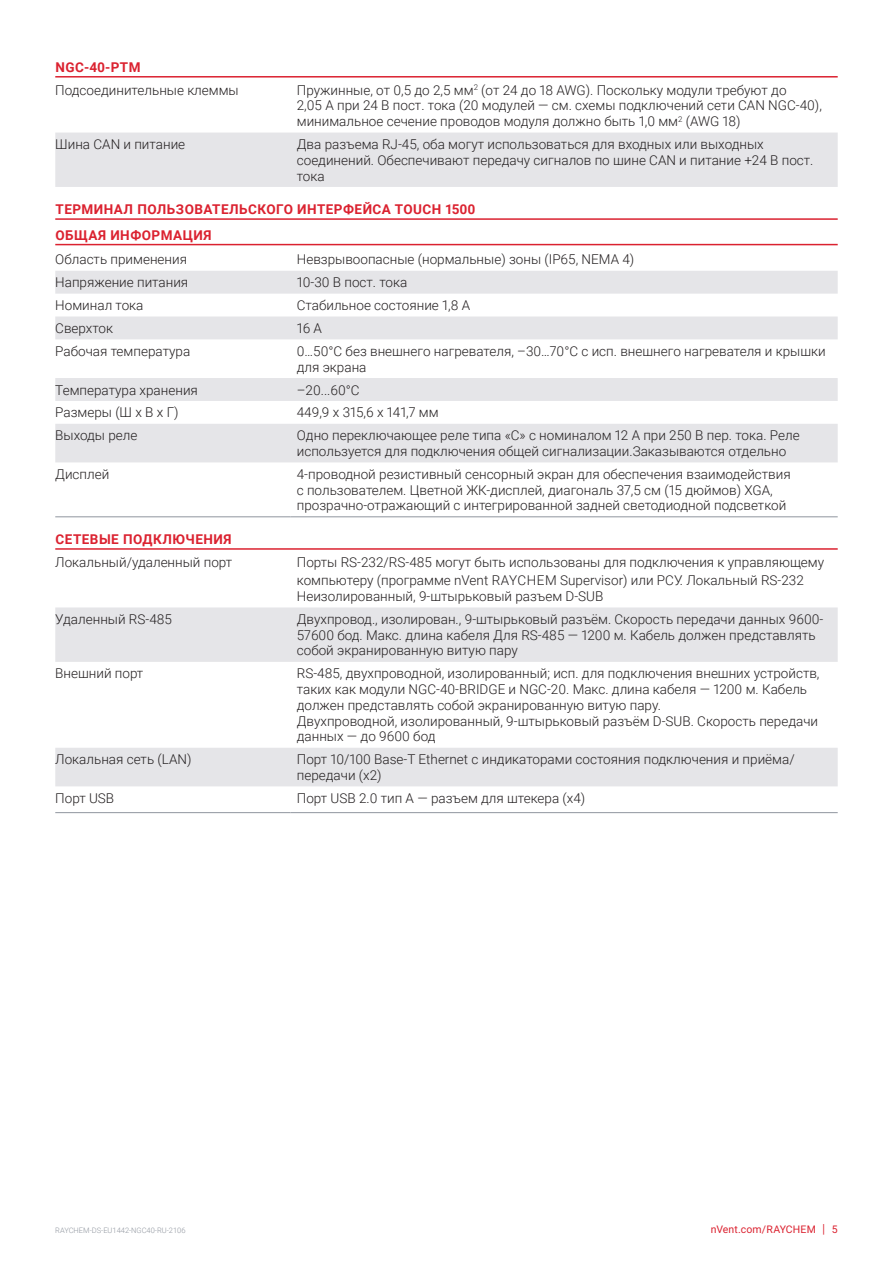
<style>
.page{position:relative;width:893px;height:1263px;background:#fff}
.page>*{position:absolute;margin:0;border:0;box-sizing:border-box;transform-origin:0 0}
.Table_Text_-_nVent_D{font:300 13.5px/15.8px "Roboto";color:#231f20}
.Subhead_-_nVent_Data{font:700 13.5px "Roboto";letter-spacing:.035em;color:#db2230}
.t1{font:10.5px "Roboto";letter-spacing:.015em;color:#db2230}
.t2{font:300 7.5px "Roboto";color:#8f959e}
.s1{font-size:12.6px}
</style>
<div class="page">
<svg style="left:56px;top:132px;width:781px;height:1px"></svg>
<svg style="left:55px;top:133px;width:783px;height:653px"></svg>
<hr style="left:55px;top:516px;width:235px;height:1px;background:#8f959e">
<hr style="left:290px;top:516px;width:548px;height:1px;background:#8f959e">
<hr style="left:55px;top:812px;width:235px;height:1px;background:#8f959e">
<hr style="left:290px;top:812px;width:548px;height:1px;background:#8f959e">
<hr style="left:55px;top:76px;width:783px;height:2px;background:#db2230">
<hr style="left:55px;top:218px;width:783px;height:2px;background:#db2230">
<hr style="left:55px;top:244px;width:783px;height:1px;background:#db2230">
<hr style="left:55px;top:548px;width:783px;height:2px;background:#db2230">
<p class="Subhead_-_nVent_Data" style="left:56px;top:58px;width:87px">NGC-40-PTM</p>
<p class="Table_Text_-_nVent_D" style="left:55px;top:81px;width:185px">Подсоединительные клеммы</p>
<p class="Table_Text_-_nVent_D" style="left:297px;top:81px;width:527px">Пружинные, от 0,5 до 2,5 мм<sup>2</sup> (от 24 до 18 AWG). Поскольку модули требуют до<br>2,05 A при 24 В пост. тока (20 модулей — см. схемы подключений сети CAN NGC-40), минимальное сечение проводов модуля должно быть 1,0 мм<sup>2</sup> (AWG 18)</p>
<p class="Table_Text_-_nVent_D" style="left:55px;top:136px;width:131px">Шина CAN и питание</p>
<p class="Table_Text_-_nVent_D" style="left:297px;top:136px;width:518px">Два разъема RJ-45, оба могут использоваться для входных или выходных соединений. Обеспечивают передачу сигналов по шине CAN и питание +24 В пост. тока</p>
<p class="Subhead_-_nVent_Data" style="left:56px;top:200px;width:422px">ТЕРМИНАЛ ПОЛЬЗОВАТЕЛЬСКОГО ИНТЕРФЕЙСА TOUCH 1500</p>
<p class="Subhead_-_nVent_Data" style="left:56px;top:225px;width:157px">ОБЩАЯ ИНФОРМАЦИЯ</p>
<p class="Table_Text_-_nVent_D" style="left:55px;top:251px;width:133px">Область применения</p>
<p class="Table_Text_-_nVent_D" style="left:297px;top:251px;width:339px">Невзрывоопасные (нормальные) зоны (IP65, NEMA 4)</p>
<p class="Table_Text_-_nVent_D" style="left:55px;top:274px;width:135px">Напряжение питания</p>
<p class="Table_Text_-_nVent_D" style="left:297px;top:274px;width:112px">10-30 В пост. тока</p>
<p class="Table_Text_-_nVent_D" style="left:55px;top:297px;width:90px">Номинал тока</p>
<p class="Table_Text_-_nVent_D" style="left:297px;top:297px;width:175px">Стабильное состояние 1,8 A</p>
<p class="Table_Text_-_nVent_D" style="left:55px;top:320px;width:59px">Сверхток</p>
<p class="Table_Text_-_nVent_D" style="left:297px;top:320px;width:27px">16 A</p>
<p class="Table_Text_-_nVent_D" style="left:55px;top:343px;width:137px">Рабочая температура</p>
<p class="Table_Text_-_nVent_D" style="left:297px;top:343px;width:530px">0…50°С без внешнего нагревателя, –30…70°С с исп. внешнего нагревателя и крышки для экрана</p>
<p class="Table_Text_-_nVent_D" style="left:55px;top:381px;width:144px">Температура хранения</p>
<p class="Table_Text_-_nVent_D" style="left:297px;top:381px;width:64px">–20...60°C</p>
<p class="Table_Text_-_nVent_D" style="left:55px;top:404px;width:125px">Размеры (Ш х В х Г)</p>
<p class="Table_Text_-_nVent_D" style="left:297px;top:404px;width:143px">449,9 х 315,6 х 141,7 мм</p>
<p class="Table_Text_-_nVent_D" style="left:55px;top:427px;width:84px">Выходы реле</p>
<p class="Table_Text_-_nVent_D" style="left:297px;top:427px;width:504px">Одно переключающее реле типа «С» с номиналом 12 A при 250 В пер. тока. Реле используется для подключения общей сигнализации.Заказываются отдельно</p>
<p class="Table_Text_-_nVent_D" style="left:55px;top:466px;width:56px">Дисплей</p>
<p class="Table_Text_-_nVent_D" style="left:297px;top:466px;width:495px">4-проводной резистивный сенсорный экран для обеспечения взаимодействия с пользователем. Цветной ЖК-дисплей, диагональ 37,5 см (15 дюймов) XGA, прозрачно-отражающий с интегрированной задней светодиодной подсветкой</p>
<p class="Subhead_-_nVent_Data" style="left:56px;top:530px;width:178px">СЕТЕВЫЕ ПОДКЛЮЧЕНИЯ</p>
<p class="Table_Text_-_nVent_D" style="left:55px;top:554px;width:179px">Локальный/удаленный порт</p>
<p class="Table_Text_-_nVent_D" style="left:297px;top:553px;width:529px;line-height:18px">Порты RS-232/RS-485 могут быть использованы для подключения к управляющему компьютеру (программе nVent RAYCHEM Supervisor) или РСУ. Локальный RS-232</p>
<p class="Table_Text_-_nVent_D" style="left:297px;top:588px;width:308px">Неизолированный, 9-штырьковый разъем D-SUB</p>
<p class="Table_Text_-_nVent_D" style="left:55px;top:611px;width:118px">Удаленный RS-485</p>
<p class="Table_Text_-_nVent_D" style="left:297px;top:611px;width:528px">Двухпровод., изолирован., 9-штырьковый разъём. Скорость передачи данных 9600-<br>57600 бод. Макс. длина кабеля Для RS-485 — 1200 м. Кабель должен представлять собой экранированную витую пару</p>
<p class="Table_Text_-_nVent_D" style="left:55px;top:665px;width:90px">Внешний порт</p>
<p class="Table_Text_-_nVent_D" style="left:297px;top:665px;width:524px">RS-485, двухпроводной, изолированный; исп. для подключения внешних устройств, таких как модули NGC-40-BRIDGE и NGC-20. Макс. длина кабеля — 1200 м. Кабель должен представлять собой экранированную витую пару.<br>Двухпроводной, изолированный, 9-штырьковый разъём D-SUB. Скорость передачи данных — до 9600 бод</p>
<p class="Table_Text_-_nVent_D" style="left:55px;top:751px;width:138px">Локальная сеть (LAN)</p>
<p class="Table_Text_-_nVent_D" style="left:297px;top:751px;width:499px">Порт 10/100 Base-T Ethernet с индикаторами состояния подключения и приёма/ передачи (х2)</p>
<p class="Table_Text_-_nVent_D" style="left:55px;top:790px;width:60px">Порт USB</p>
<p class="Table_Text_-_nVent_D" style="left:297px;top:790px;width:290px">Порт USB 2.0 тип А — разъем для штекера (х4)</p>
<p class="t2" style="left:55px;top:1225px;width:132px">RAYCHEM-DS-EU1442-NGC40-RU-2106</p>
<p class="t1" style="left:711px;top:1222px;width:128px">nVent.com/RAYCHEM <span class="s1">|</span> 5</p>
</div>
